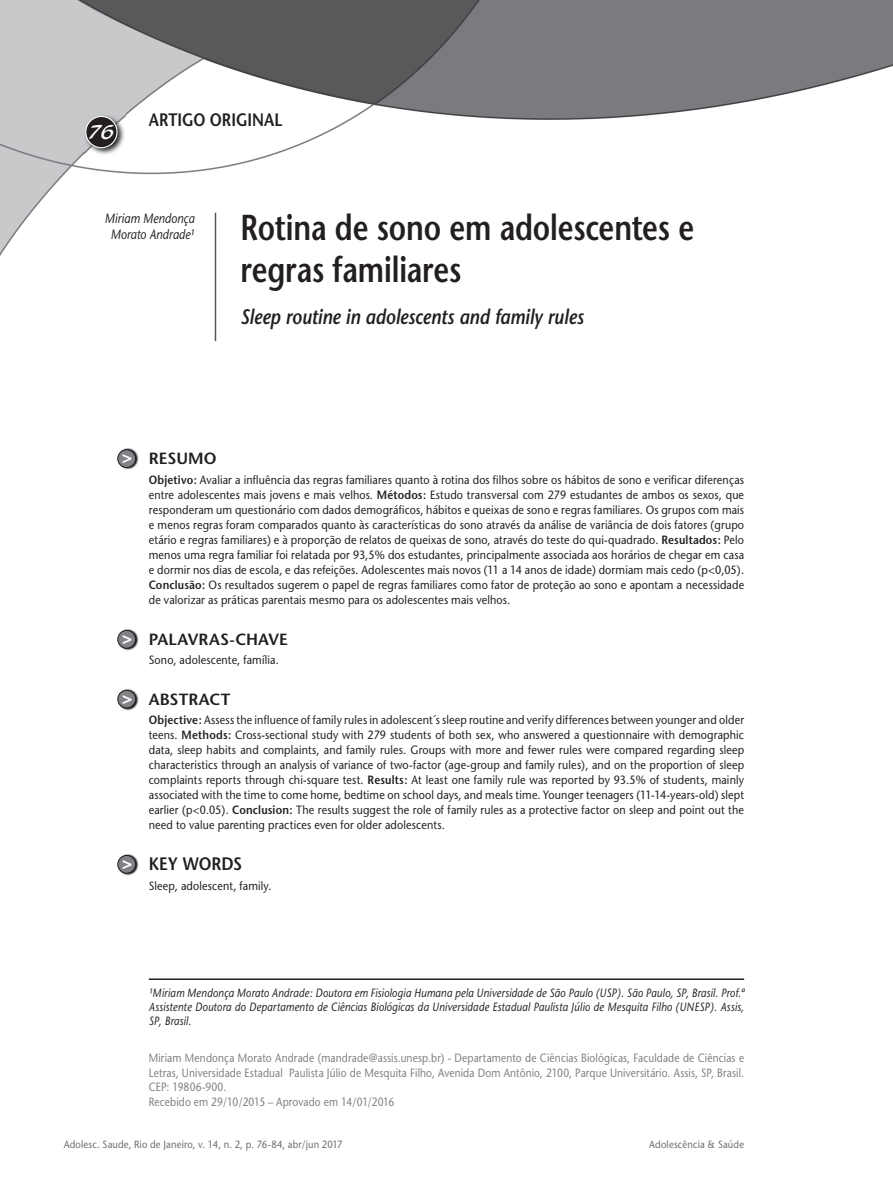
<style>
.page{position:relative;width:893px;height:1191px;background:#fff}
.page>*{position:absolute;margin:0;border:0;box-sizing:border-box;transform-origin:0 0}
.t1{font:600 36px/42px "Stone Sans";letter-spacing:-.005em;color:#231f20;scale:.8 1}
.t2{font:italic 600 21px "Stone Sans";letter-spacing:-.005em;color:#231f20;scale:.85 1}
.t3{font:21px "Blacklight D";color:#fff}
.t4{font:600 18px "Stone Sans";color:#231f20;scale:.85 1}
.t5{font:600 18px "Stone Sans";color:#231f20;scale:.9 1}
.t6{font:700 17.25px "Helvetica";color:#fff}
.t7{font:600 16.2px "Stone Sans";letter-spacing:.005em;color:#231f20}
.t8{font:italic 13.5px/16.2px "Stone Sans";letter-spacing:.005em;color:#231f20;text-align:center;scale:.85 1}
.t9{font:12px/15px "Stone Sans";letter-spacing:.01em;color:#231f20;text-align:justify;scale:.9 1}
.t10{font:12px/14.4px "Stone Sans";letter-spacing:.01em;color:#808285;scale:.85 1}
.t11{font:italic 12px/14.4px "Stone Sans";letter-spacing:.02em;color:#231f20;text-align:justify;scale:.85 1}
.t12{font:10.5px "Stone Sans";letter-spacing:.02em;color:#6c6d70;scale:.9 1}
.s1{font-weight:600}
</style>
<div class="page">
<img style="left:0;top:0;width:893px;height:711px">
<img style="left:84px;top:114px;width:41px;height:42px">
<div style="left:86px;top:116px;width:31px;height:32px;background:#231f20;border-radius:50%"></div>
<div style="left:85px;top:116px;width:33px;height:32px;border:1px solid #fff;border-radius:50%"></div>
<hr style="left:215px;top:213px;width:1px;height:128px;background:#57585a">
<hr style="left:149px;top:978px;width:595px;height:2px;background:#231f20">
<img style="left:118px;top:448px;width:21px;height:22px">
<div style="left:118px;top:450px;width:18px;height:17px;background:#808285;border-radius:50%"></div>
<div style="left:117px;top:449px;width:19px;height:19px;border:1px solid #231f20;border-radius:50%"></div>
<img style="left:118px;top:629px;width:21px;height:21px">
<div style="left:118px;top:630px;width:18px;height:18px;background:#808285;border-radius:50%"></div>
<div style="left:117px;top:630px;width:19px;height:18px;border:1px solid #231f20;border-radius:50%"></div>
<img style="left:118px;top:689px;width:21px;height:21px">
<div style="left:118px;top:690px;width:18px;height:18px;background:#808285;border-radius:50%"></div>
<div style="left:117px;top:689px;width:19px;height:19px;border:1px solid #231f20;border-radius:50%"></div>
<img style="left:118px;top:854px;width:21px;height:21px">
<div style="left:118px;top:855px;width:18px;height:18px;background:#808285;border-radius:50%"></div>
<div style="left:117px;top:855px;width:19px;height:18px;border:1px solid #231f20;border-radius:50%"></div>
<h2 class="t3" style="left:88px;top:119px;width:28px">76</h2>
<h3 class="t4" style="left:149px;top:109px;width:159px">ARTIGO ORIGINAL</h3>
<p class="t8" style="left:105px;top:210px;width:107px">Miriam Mendonça<br>Morato Andrade¹</p>
<h1 class="t1" style="left:241px;top:206px;width:568px">Rotina de sono em adolescentes e regras familiares</h1>
<h2 class="t2" style="left:241px;top:304px;width:405px">Sleep routine in adolescents and family rules</h2>
<h3 class="t6" style="left:122px;top:446px;width:12px">&gt;</h3>
<h3 class="t6" style="left:122px;top:627px;width:12px">&gt;</h3>
<h3 class="t6" style="left:122px;top:687px;width:12px">&gt;</h3>
<h3 class="t6" style="left:122px;top:852px;width:12px">&gt;</h3>
<h3 class="t7" style="left:149px;top:449px;width:69px">RESUMO</h3>
<p class="t9" style="left:149px;top:472px;width:663px"><span class="s1">Objetivo:</span> Avaliar a influência das regras familiares quanto à rotina dos filhos sobre os hábitos de sono e verificar diferenças entre adolescentes mais jovens e mais velhos. <span class="s1">Métodos:</span> Estudo transversal com 279 estudantes de ambos os sexos, que responderam um questionário com dados demográficos, hábitos e queixas de sono e regras familiares. Os grupos com mais e menos regras foram comparados quanto às características do sono através da análise de variância de dois fatores (grupo etário e regras familiares) e à proporção de relatos de queixas de sono, através do teste do qui-quadrado. <span class="s1">Resultados:</span> Pelo menos uma regra familiar foi relatada por 93,5% dos estudantes, principalmente associada aos horários de chegar em casa e dormir nos dias de escola, e das refeições. Adolescentes mais novos (11 a 14 anos de idade) dormiam mais cedo (p&lt;0,05).<br><span class="s1">Conclusão:</span> Os resultados sugerem o papel de regras familiares como fator de proteção ao sono e apontam a necessidade de valorizar as práticas parentais mesmo para os adolescentes mais velhos.</p>
<h3 class="t7" style="left:149px;top:629px;width:141px">PALAVRAS-CHAVE</h3>
<p class="t9" style="left:149px;top:652px;width:146px">Sono, adolescente, família.</p>
<h3 class="t7" style="left:149px;top:689px;width:83px">ABSTRACT</h3>
<p class="t9" style="left:149px;top:712px;width:663px"><span class="s1">Objective:</span> Assess the influence of family rules in adolescent´s sleep routine and verify differences between younger and older teens. <span class="s1">Methods:</span> Cross-sectional study with 279 students of both sex, who answered a questionnaire with demographic data, sleep habits and complaints, and family rules. Groups with more and fewer rules were compared regarding sleep characteristics through an analysis of variance of two-factor (age-group and family rules), and on the proportion of sleep complaints reports through chi-square test. <span class="s1">Results:</span> At least one family rule was reported by 93.5% of students, mainly associated with the time to come home, bedtime on school days, and meals time. Younger teenagers (11-14-years-old) slept earlier (p&lt;0.05). <span class="s1">Conclusion:</span> The results suggest the role of family rules as a protective factor on sleep and point out the need to value parenting practices even for older adolescents.</p>
<h3 class="t5" style="left:149px;top:853px;width:105px">KEY WORDS</h3>
<p class="t9" style="left:149px;top:878px;width:138px">Sleep, adolescent, family.</p>
<p class="t11" style="left:149px;top:985px;width:702px">¹Miriam Mendonça Morato Andrade: Doutora em Fisiologia Humana pela Universidade de São Paulo (USP). São Paulo, SP, Brasil. Prof.ª Assistente Doutora do Departamento de Ciências Biológicas da Universidade Estadual Paulista Júlio de Mesquita Filho (UNESP). Assis, SP, Brasil.</p>
<p class="t10" style="left:149px;top:1051px;width:702px">Miriam Mendonça Morato Andrade (mandrade@assis.unesp.br) - Departamento de Ciências Biológicas, Faculdade de Ciências e Letras, Universidade Estadual Paulista Júlio de Mesquita Filho, Avenida Dom Antônio, 2100, Parque Universitário. Assis, SP, Brasil.<br>CEP: 19806-900.<br>Recebido em 29/10/2015 – Aprovado em 14/01/2016</p>
<p class="t12" style="left:64px;top:1137px;width:311px">Adolesc. Saude, Rio de Janeiro, v. 14, n. 2, p. 76-84, abr/jun 2017</p>
<p class="t12" style="left:649px;top:1137px;width:107px">Adolescência &amp; Saúde</p>
</div>
